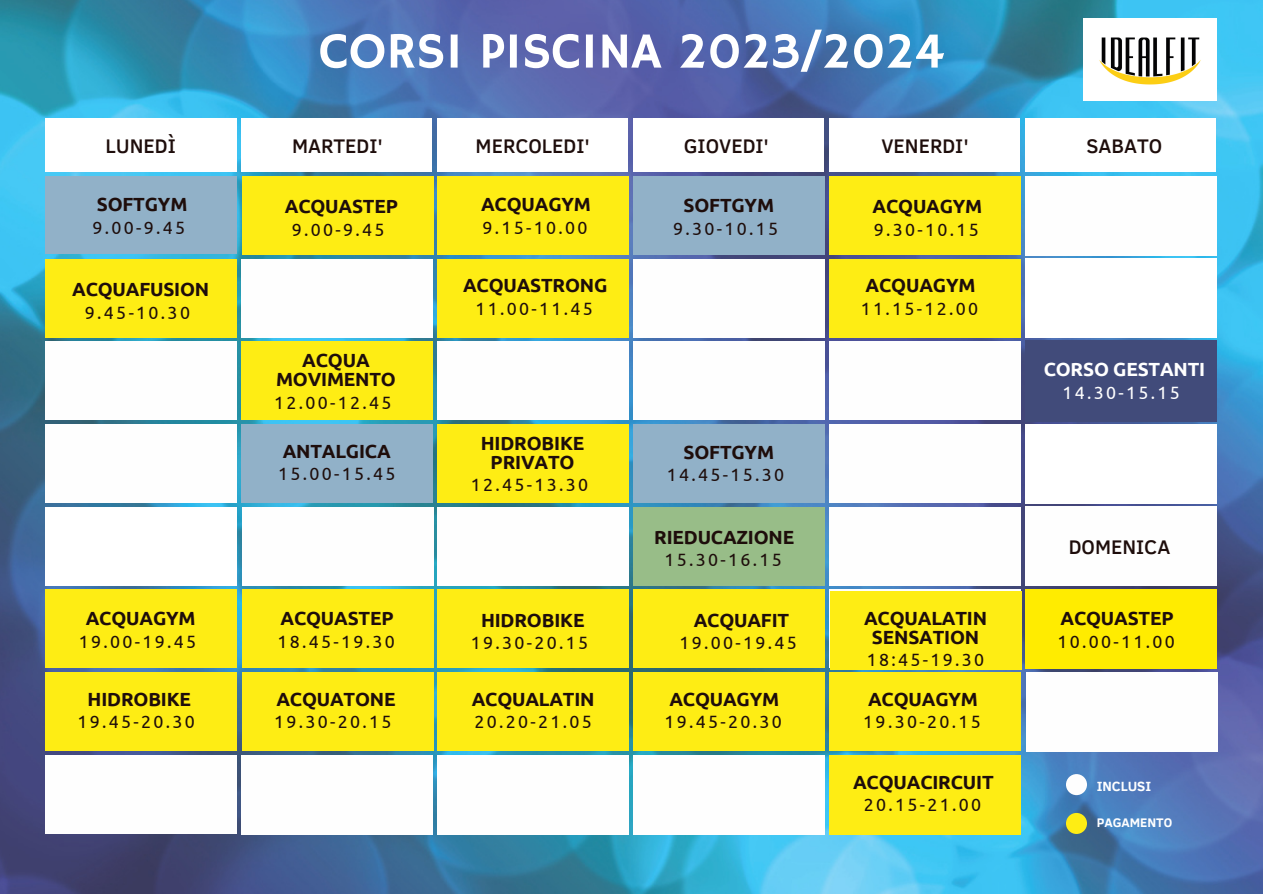
<style>
.page{position:relative;width:1263px;height:894px;background:#fff}
.page>*{position:absolute;margin:0;border:0;box-sizing:border-box;transform-origin:0 0}
.t1{font:50.85px "Hammersmith One";color:#fff}
.t2{font:500 20.25px "Clear Sans";color:#1e0d0b}
.t3{font:700 19.05px/18.8px "Ubuntu";letter-spacing:-.01em;color:#1e0d0b;text-align:center}
.t4{font:700 19.05px "Ubuntu";letter-spacing:-.01em;color:#fff}
.t5{font:17.85px "Ubuntu";letter-spacing:.13em;color:#1e0d0b}
.t6{font:17.85px "Ubuntu";letter-spacing:.13em;color:#fff}
.t7{font:700 13.65px "Clear Sans";color:#fff}
.t8{font:700 12.75px "Clear Sans";color:#fff}
</style>
<div class="page">
<img style="left:0;top:0;width:1263px;height:893px">
<div style="left:45px;top:118px;width:192px;height:54px;background:#fff"></div>
<div style="left:1066px;top:773px;width:21px;height:21px;background:#fefefe;border-radius:50%"></div>
<div style="left:1066px;top:812px;width:21px;height:21px;background:#feed14;border-radius:50%"></div>
<div style="left:45px;top:176px;width:191px;height:78px;background:#91b1c8"></div>
<div style="left:45px;top:258px;width:191px;height:79px;background:#feed14"></div>
<div style="left:45px;top:341px;width:191px;height:79px;background:#fefefe"></div>
<div style="left:45px;top:424px;width:191px;height:78px;background:#fefefe"></div>
<div style="left:45px;top:506px;width:191px;height:79px;background:#fff"></div>
<div style="left:45px;top:589px;width:191px;height:79px;background:#feed14"></div>
<div style="left:45px;top:672px;width:191px;height:78px;background:#feed14"></div>
<div style="left:45px;top:754px;width:191px;height:79px;background:#fefefe"></div>
<div style="left:241px;top:118px;width:191px;height:54px;background:#fff"></div>
<div style="left:437px;top:118px;width:191px;height:54px;background:#fff"></div>
<div style="left:633px;top:118px;width:191px;height:54px;background:#fff"></div>
<div style="left:829px;top:118px;width:191px;height:54px;background:#fff"></div>
<div style="left:1025px;top:118px;width:191px;height:54px;background:#fff"></div>
<div style="left:437px;top:341px;width:191px;height:79px;background:#fefefe"></div>
<div style="left:437px;top:424px;width:191px;height:78px;background:#feed14"></div>
<div style="left:437px;top:506px;width:191px;height:79px;background:#fefefe"></div>
<div style="left:437px;top:589px;width:191px;height:79px;background:#feed14"></div>
<div style="left:437px;top:672px;width:191px;height:78px;background:#feed14"></div>
<div style="left:437px;top:755px;width:191px;height:79px;background:#fefefe"></div>
<div style="left:241px;top:341px;width:191px;height:79px;background:#feed14"></div>
<div style="left:241px;top:424px;width:191px;height:78px;background:#91b1c8"></div>
<div style="left:242px;top:506px;width:191px;height:79px;background:#fefefe"></div>
<div style="left:242px;top:589px;width:191px;height:79px;background:#feed14"></div>
<div style="left:241px;top:754px;width:191px;height:80px;background:#fefefe"></div>
<div style="left:437px;top:176px;width:191px;height:78px;background:#feed14"></div>
<div style="left:242px;top:672px;width:191px;height:78px;background:#feed14"></div>
<div style="left:437px;top:258px;width:191px;height:79px;background:#feed14"></div>
<div style="left:242px;top:176px;width:191px;height:78px;background:#feed14"></div>
<div style="left:241px;top:258px;width:191px;height:79px;background:#fefefe"></div>
<div style="left:633px;top:176px;width:191px;height:78px;background:#91b1c8"></div>
<div style="left:829px;top:176px;width:191px;height:78px;background:#feed14"></div>
<div style="left:1025px;top:176px;width:191px;height:79px;background:#fefefe"></div>
<div style="left:633px;top:258px;width:191px;height:79px;background:#fefefe"></div>
<div style="left:829px;top:341px;width:191px;height:79px;background:#fefefe"></div>
<div style="left:633px;top:341px;width:191px;height:79px;background:#fefefe"></div>
<div style="left:1025px;top:258px;width:191px;height:80px;background:#fff"></div>
<div style="left:829px;top:258px;width:191px;height:79px;background:#feed14"></div>
<div style="left:633px;top:424px;width:191px;height:78px;background:#91b1c8"></div>
<div style="left:829px;top:424px;width:191px;height:78px;background:#fefefe"></div>
<div style="left:829px;top:506px;width:191px;height:79px;background:#fefefe"></div>
<div style="left:633px;top:506px;width:191px;height:79px;background:#98bd88"></div>
<div style="left:829px;top:589px;width:191px;height:79px;background:#fefefe"></div>
<div style="left:1025px;top:506px;width:191px;height:80px;background:#fefefe"></div>
<div style="left:633px;top:589px;width:191px;height:79px;background:#feed14"></div>
<div style="left:1025px;top:424px;width:191px;height:79px;background:#fff"></div>
<div style="left:1025px;top:340px;width:191px;height:81px;background:#414b7a"></div>
<div style="left:633px;top:672px;width:191px;height:78px;background:#feed14"></div>
<div style="left:633px;top:754px;width:191px;height:80px;background:#fefefe"></div>
<div style="left:1025px;top:589px;width:191px;height:79px;background:#ffec00"></div>
<div style="left:1026px;top:672px;width:191px;height:79px;background:#fefefe"></div>
<div style="left:829px;top:754px;width:191px;height:80px;background:#feed14"></div>
<div style="left:829px;top:672px;width:191px;height:78px;background:#feed14"></div>
<div style="left:830px;top:591px;width:191px;height:78px;background:#feed14"></div>
<img style="left:1083px;top:18px;width:134px;height:82px">
<p class="t1" style="left:319px;top:22px;width:627px">CORSI PISCINA 2023/2024</p>
<p class="t2" style="left:106px;top:131px;width:72px">LUNEDÌ</p>
<p class="t2" style="left:292px;top:131px;width:92px">MARTEDI'</p>
<p class="t2" style="left:476px;top:131px;width:116px">MERCOLEDI'</p>
<p class="t2" style="left:684px;top:131px;width:87px">GIOVEDI'</p>
<p class="t2" style="left:881px;top:131px;width:89px">VENERDI'</p>
<p class="t2" style="left:1086px;top:131px;width:77px">SABATO</p>
<p class="t3" style="left:97px;top:195px;width:92px">SOFTGYM</p>
<p class="t5" style="left:93px;top:217px;width:94px">9.00-9.45</p>
<p class="t3" style="left:285px;top:197px;width:115px">ACQUASTEP</p>
<p class="t5" style="left:292px;top:219px;width:94px">9.00-9.45</p>
<p class="t3" style="left:481px;top:195px;width:111px">ACQUAGYM</p>
<p class="t5" style="left:482px;top:217px;width:107px">9.15-10.00</p>
<p class="t3" style="left:684px;top:195px;width:92px">SOFTGYM</p>
<p class="t5" style="left:673px;top:218px;width:107px">9.30-10.15</p>
<p class="t3" style="left:872px;top:197px;width:111px">ACQUAGYM</p>
<p class="t5" style="left:874px;top:219px;width:107px">9.30-10.15</p>
<p class="t3" style="left:72px;top:279px;width:139px">ACQUAFUSION</p>
<p class="t5" style="left:85px;top:302px;width:107px">9.45-10.30</p>
<p class="t3" style="left:463px;top:275px;width:146px">ACQUASTRONG</p>
<p class="t5" style="left:476px;top:298px;width:119px">11.00-11.45</p>
<p class="t3" style="left:866px;top:275px;width:111px">ACQUAGYM</p>
<p class="t5" style="left:861px;top:298px;width:119px">11.15-12.00</p>
<p class="t3" style="left:276px;top:351px;width:121px">ACQUA<br>MOVIMENTO</p>
<p class="t5" style="left:274px;top:392px;width:119px">12.00-12.45</p>
<p class="t3" style="left:283px;top:441px;width:110px">ANTALGICA</p>
<p class="t5" style="left:278px;top:463px;width:119px">15.00-15.45</p>
<p class="t3" style="left:481px;top:433px;width:105px">HIDROBIKE<br>PRIVATO</p>
<p class="t5" style="left:471px;top:474px;width:119px">12.45-13.30</p>
<p class="t3" style="left:684px;top:442px;width:92px">SOFTGYM</p>
<p class="t5" style="left:667px;top:464px;width:119px">14.45-15.30</p>
<p class="t4" style="left:1044px;top:358px;width:163px">CORSO GESTANTI</p>
<p class="t6" style="left:1062px;top:382px;width:119px">14.30-15.15</p>
<p class="t3" style="left:654px;top:527px;width:142px">RIEDUCAZIONE</p>
<p class="t5" style="left:664px;top:549px;width:119px">15.30-16.15</p>
<p class="t2" style="left:1069px;top:532px;width:103px">DOMENICA</p>
<p class="t3" style="left:86px;top:608px;width:111px">ACQUAGYM</p>
<p class="t5" style="left:79px;top:630px;width:119px">19.00-19.45</p>
<p class="t3" style="left:280px;top:608px;width:115px">ACQUASTEP</p>
<p class="t5" style="left:277px;top:630px;width:119px">18.45-19.30</p>
<p class="t3" style="left:481px;top:610px;width:105px">HIDROBIKE</p>
<p class="t5" style="left:471px;top:632px;width:119px">19.30-20.15</p>
<p class="t3" style="left:694px;top:610px;width:97px">ACQUAFIT</p>
<p class="t5" style="left:679px;top:632px;width:119px">19.00-19.45</p>
<p class="t3" style="left:864px;top:608px;width:124px">ACQUALATIN<br>SENSATION</p>
<p class="t5" style="left:867px;top:649px;width:119px">18:45-19.30</p>
<p class="t3" style="left:1060px;top:608px;width:115px">ACQUASTEP</p>
<p class="t5" style="left:1057px;top:630px;width:119px">10.00-11.00</p>
<p class="t3" style="left:88px;top:689px;width:105px">HIDROBIKE</p>
<p class="t5" style="left:77px;top:711px;width:119px">19.45-20.30</p>
<p class="t3" style="left:276px;top:689px;width:121px">ACQUATONE</p>
<p class="t5" style="left:274px;top:711px;width:119px">19.30-20.15</p>
<p class="t3" style="left:472px;top:689px;width:124px">ACQUALATIN</p>
<p class="t5" style="left:474px;top:711px;width:119px">20.20-21.05</p>
<p class="t3" style="left:669px;top:689px;width:111px">ACQUAGYM</p>
<p class="t5" style="left:664px;top:711px;width:119px">19.45-20.30</p>
<p class="t3" style="left:868px;top:689px;width:111px">ACQUAGYM</p>
<p class="t5" style="left:863px;top:711px;width:119px">19.30-20.15</p>
<p class="t3" style="left:853px;top:772px;width:142px">ACQUACIRCUIT</p>
<p class="t5" style="left:864px;top:794px;width:119px">20.15-21.00</p>
<p class="t7" style="left:1097px;top:775px;width:56px">INCLUSI</p>
<p class="t8" style="left:1097px;top:813px;width:77px">PAGAMENTO</p>
</div>
